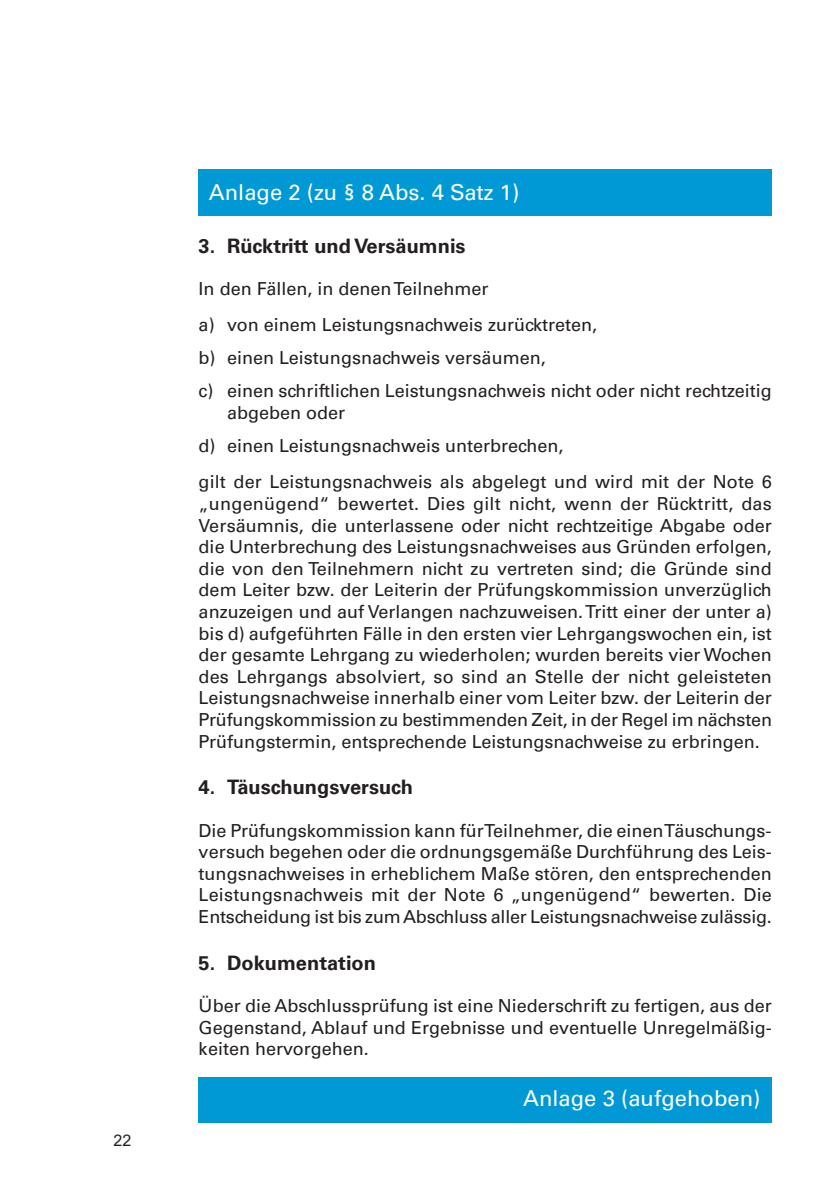
<style>
.page{position:relative;width:840px;height:1191px;background:#fff}
.page>*{position:absolute;margin:0;border:0;box-sizing:border-box;transform-origin:0 0}
.t1{font:22px "Univers LT Pro 55 Roman";color:#fff}
.t2{font:700 20px "Univers LT Pro 65";color:#231f20}
.t3{font:18px/21.6px "Univers LT Pro 55 Roman";color:#231f20}
.t4{font:16px "Arial";color:#231f20}
</style>
<div class="page">
<div style="left:198px;top:169px;width:573px;height:46px;background:#0099d5"></div>
<div style="left:198px;top:1077px;width:573px;height:46px;background:#0099d5"></div>
<p class="t4" style="left:113px;top:1129px;width:19px">22</p>
<p class="t1" style="left:209px;top:177px;width:312px">Anlage 2 (zu § 8 Abs. 4 Satz 1)</p>
<p class="t2" style="left:198px;top:232px;width:268px">3. Rücktritt und Versäumnis</p>
<p class="t3" style="left:198px;top:270px;width:400px;line-height:35.6px">In den Fällen, in denen Teilnehmer<br>a) von einem Leistungsnachweis zurücktreten,</p>
<p class="t3" style="left:198px;top:340px;width:574px;line-height:33px">b) einen Leistungsnachweis versäumen,<br>c) einen schriftlichen Leistungsnachweis nicht oder nicht rechtzeitig</p>
<p class="t3" style="left:198px;top:395px;width:366px;line-height:33px;text-indent:28px">abgeben oder<br>d) einen Leistungsnachweis unterbrechen,</p>
<p class="t3" style="left:198px;top:470px;width:574px;text-align:justify">gilt der Leistungsnachweis als abgelegt und wird mit der Note 6 „ungenügend“ bewertet. Dies gilt nicht, wenn der Rücktritt, das Versäumnis, die unterlassene oder nicht rechtzeitige Abgabe oder die Unterbrechung des Leistungsnachweises aus Gründen erfolgen, die von den Teilnehmern nicht zu vertreten sind; die Gründe sind dem Leiter bzw. der Leiterin der Prüfungskommission unverzüglich anzuzeigen und auf Verlangen nachzuweisen. Tritt einer der unter a) bis d) aufgeführten Fälle in den ersten vier Lehrgangswochen ein, ist der gesamte Lehrgang zu wiederholen; wurden bereits vier Wochen des Lehrgangs absolviert, so sind an Stelle der nicht geleisteten Leistungsnachweise innerhalb einer vom Leiter bzw. der Leiterin der Prüfungskommission zu bestimmenden Zeit, in der Regel im nächsten Prüfungstermin, entsprechende Leistungsnachweise zu erbringen.</p>
<p class="t2" style="left:198px;top:773px;width:216px">4. Täuschungsversuch</p>
<p class="t3" style="left:198px;top:818px;width:574px;text-align:justify">Die Prüfungskommission kann für Teilnehmer, die einen Täuschungs&shy;versuch begehen oder die ordnungsgemäße Durchführung des Leis&shy;tungsnachweises in erheblichem Maße stören, den entsprechenden Leistungsnachweis mit der Note 6 „ungenügend“ bewerten. Die Entscheidung ist bis zum Abschluss aller Leistungsnachweise zulässig.</p>
<p class="t2" style="left:198px;top:948px;width:179px">5. Dokumentation</p>
<p class="t3" style="left:198px;top:994px;width:574px;text-align:justify">Über die Abschlussprüfung ist eine Niederschrift zu fertigen, aus der Gegenstand, Ablauf und Ergebnisse und eventuelle Unregelmäßig&shy;keiten hervorgehen.</p>
<p class="t1" style="left:523px;top:1083px;width:239px">Anlage 3 (aufgehoben)</p>
</div>
